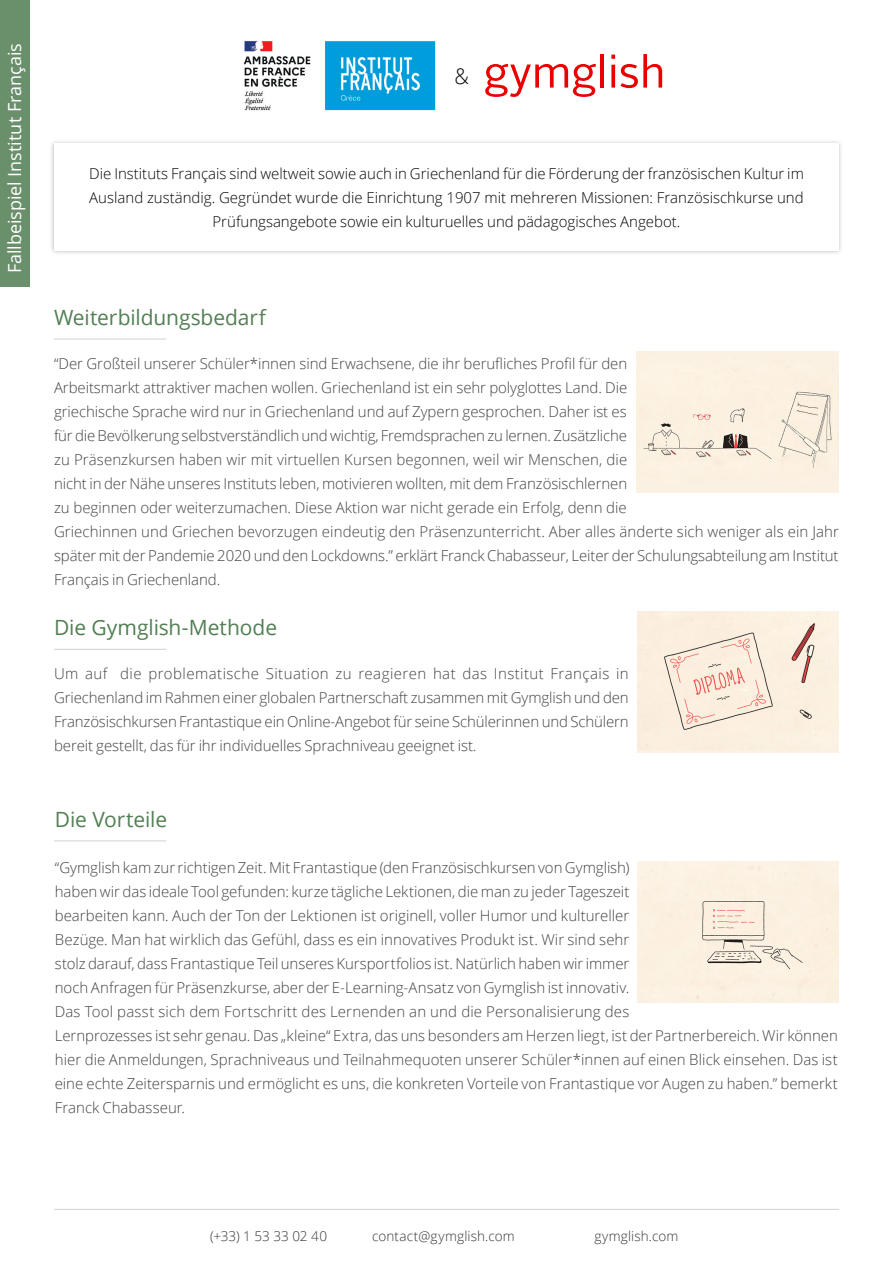
<style>
.page{position:relative;width:893px;height:1263px;background:#fff}
.page>*{position:absolute;margin:0;border:0;box-sizing:border-box;transform-origin:0 0}
.t1{font:300 21.45px "Open Sans";color:#040503;scale:.95 1}
.t2{font:21px "Open Sans";letter-spacing:-.005em;color:#527f53}
.t3{font:18px "Open Sans";letter-spacing:-.005em;color:#fff}
.t4{font:300 15px/24px "Open Sans";letter-spacing:-.005em;color:#434343}
.t5{font:300 15px/24px "Open Sans";color:#040503;text-align:center}
.t6{font:300 13.5px "Open Sans";letter-spacing:.01em;color:#353534}
</style>
<div class="page">
<hr style="left:54px;top:1209px;width:785px;height:1px;background:#d1d1d1">
<div style="left:49px;top:139px;width:795px;height:116px;background:#231f20;opacity:.3"></div>
<div style="left:54px;top:143px;width:785px;height:108px;background:#fff"></div>
<div style="left:638px;top:862px;width:201px;height:140px;background:#fbf1e1"></div>
<div style="left:636px;top:352px;width:203px;height:141px;background:#fbf1e1"></div>
<img style="left:638px;top:612px;width:201px;height:141px">
<svg style="left:485px;top:64px;width:111px;height:33px"></svg>
<hr style="left:601px;top:54px;width:3px;height:34px;background:#eb0000">
<svg style="left:611px;top:54px;width:51px;height:34px"></svg>
<img style="left:243px;top:41px;width:193px;height:70px">
<hr style="left:54px;top:339px;width:112px;height:1px;background:#d1d1d1">
<hr style="left:54px;top:649px;width:112px;height:1px;background:#d1d1d1">
<hr style="left:54px;top:840px;width:112px;height:1px;background:#d1d1d1">
<div style="left:0;top:0;width:29px;height:286px;background:#6a8f6b"></div>
<p class="t3" style="left:2px;top:273px;width:231px;rotate:-90deg">Fallbeispiel Institut Français</p>
<p class="t1" style="left:455px;top:61px;width:17px">&amp;</p>
<p class="t5" style="left:89px;top:161px;width:716px">Die Instituts Français sind weltweit sowie auch in Griechenland für die Förderung der französischen Kultur im<br>Ausland zuständig. Gegründet wurde die Einrichtung 1907 mit mehreren Missionen: Französischkurse und<br>Prüfungsangebote sowie ein kulturuelles und pädagogisches Angebot.</p>
<p class="t2" style="left:54px;top:303px;width:213px">Weiterbildungsbedarf</p>
<p class="t4" style="left:54px;top:351px;width:786px">“Der Großteil unserer Schüler*innen sind Erwachsene, die ihr berufliches Profil für den<br>Arbeitsmarkt attraktiver machen wollen. Griechenland ist ein sehr polyglottes Land. Die<br>griechische Sprache wird nur in Griechenland und auf Zypern gesprochen. Daher ist es<br>für die Bevölkerung selbstverständlich und wichtig, Fremdsprachen zu lernen. Zusätzliche<br>zu Präsenzkursen haben wir mit virtuellen Kursen begonnen, weil wir Menschen, die<br>nicht in der Nähe unseres Instituts leben, motivieren wollten, mit dem Französischlernen<br>zu beginnen oder weiterzumachen. Diese Aktion war nicht gerade ein Erfolg, denn die<br>Griechinnen und Griechen bevorzugen eindeutig den Präsenzunterricht. Aber alles änderte sich weniger als ein Jahr später mit der Pandemie 2020 und den Lockdowns.” erklärt Franck Chabasseur, Leiter der Schulungsabteilung am Institut Français in Griechenland.</p>
<p class="t2" style="left:54px;top:613px;width:225px">Die Gymglish-Methode</p>
<p class="t4" style="left:54px;top:661px;width:576px;text-align:justify">Um auf die problematische Situation zu reagieren hat das Institut Français in Griechenland im Rahmen einer globalen Partnerschaft zusammen mit Gymglish und den Französischkursen Frantastique ein Online-Angebot für seine Schülerinnen und Schülern bereit gestellt, das für ihr individuelles Sprachniveau geeignet ist.</p>
<p class="t2" style="left:55px;top:805px;width:114px">Die Vorteile</p>
<p class="t4" style="left:55px;top:855px;width:785px">“Gymglish kam zur richtigen Zeit. Mit Frantastique (den Französischkursen von Gymglish)<br>haben wir das ideale Tool gefunden: kurze tägliche Lektionen, die man zu jeder Tageszeit<br>bearbeiten kann. Auch der Ton der Lektionen ist originell, voller Humor und kultureller<br>Bezüge. Man hat wirklich das Gefühl, dass es ein innovatives Produkt ist. Wir sind sehr<br>stolz darauf, dass Frantastique Teil unseres Kursportfolios ist. Natürlich haben wir immer<br>noch Anfragen für Präsenzkurse, aber der E-Learning-Ansatz von Gymglish ist innovativ.<br>Das Tool passt sich dem Fortschritt des Lernenden an und die Personalisierung des<br>Lernprozesses ist sehr genau. Das „kleine“ Extra, das uns besonders am Herzen liegt, ist der Partnerbereich. Wir können hier die Anmeldungen, Sprachniveaus und Teilnahmequoten unserer Schüler*innen auf einen Blick einsehen. Das ist eine echte Zeitersparnis und ermöglicht es uns, die konkreten Vorteile von Frantastique vor Augen zu haben.” bemerkt Franck Chabasseur.</p>
<p class="t6" style="left:210px;top:1226px;width:119px">(+33) 1 53 33 02 40</p>
<p class="t6" style="left:372px;top:1226px;width:144px">contact@gymglish.com</p>
<p class="t6" style="left:594px;top:1226px;width:86px">gymglish.com</p>
</div>
